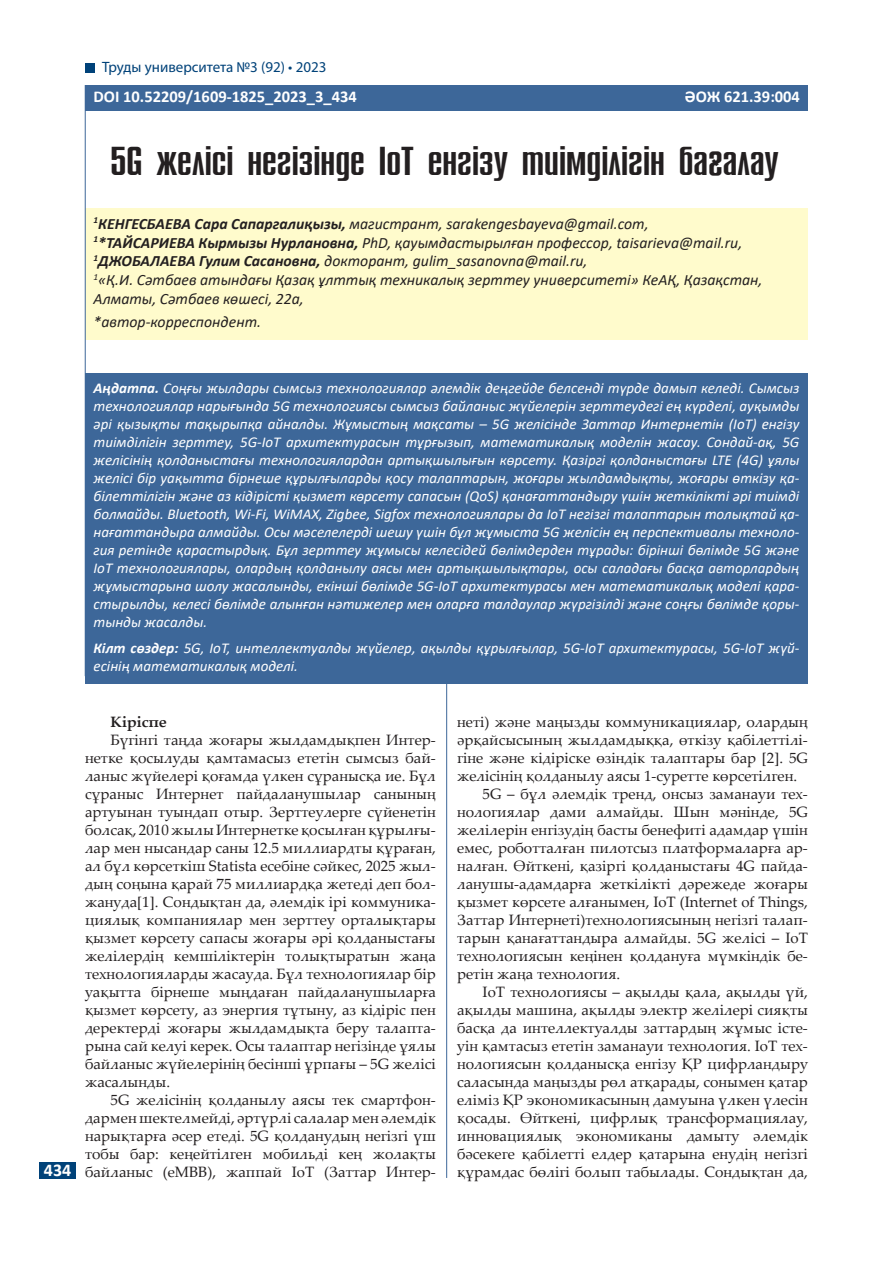
<style>
.page{position:relative;width:893px;height:1263px;background:#fff}
.page>*{position:absolute;margin:0;border:0;box-sizing:border-box;transform-origin:0 0}
.ЗАГОЛОВОК_Cambria_20{font:42px "SM Compo Normal";color:#231f20;scale:1.1 1}
.t1{font:700 18px "Calibri";color:#fff}
.УДК_Calibri_11pt{font:700 16.5px "Calibri";color:#fff}
.АВТОРЫ_Calibri_10_5p{font:italic 15.75px/18.9px "Calibri";color:#231f20}
.ТЕКСТ_Palatino_Linot{font:15px/18px "Palatino Linotype";color:#231f20;text-align:justify}
.КЛЮЧЕВЫЕ_СЛОВА_Calib{font:italic 15px/18px "Calibri";color:#fff;text-align:justify}
.t2{font:15px "Myriad Pro";color:#004279}
.ТЕКСТ_Palatino_Linot-2{font:700 15px "Palatino Linotype";color:#231f20}
.s1{font-weight:700}
</style>
<div class="page">
<div style="left:40px;top:1162px;width:36px;height:16px;background:#004279"></div>
<div style="left:85px;top:63px;width:9px;height:9px;background:#004279"></div>
<hr style="left:446px;top:676px;width:1px;height:502px;background:#3d6799">
<div style="left:85px;top:85px;width:723px;height:25px;background:#3d6799"></div>
<div style="left:85px;top:373px;width:723px;height:266px;background:#3d6799"></div>
<div style="left:85px;top:634px;width:723px;height:50px;background:#3d6799"></div>
<div style="left:85px;top:208px;width:723px;height:33px;background:#fffbcc"></div>
<div style="left:85px;top:227px;width:723px;height:33px;background:#fffbcc"></div>
<div style="left:85px;top:246px;width:723px;height:33px;background:#fffbcc"></div>
<div style="left:85px;top:265px;width:723px;height:52px;background:#fffbcc"></div>
<div style="left:85px;top:307px;width:723px;height:33px;background:#fffbcc"></div>
<hr style="left:85px;top:85px;width:1px;height:591px;background:#3d6799">
<p class="t2" style="left:102px;top:58px;width:226px">Труды университета №3 (92) • 2023</p>
<p class="УДК_Calibri_11pt" style="left:94px;top:85px;width:265px">DOI 10.52209/1609-1825_2023_3_434</p>
<p class="УДК_Calibri_11pt" style="left:685px;top:85px;width:117px">ӘОЖ 621.39:004</p>
<p class="ЗАГОЛОВОК_Cambria_20" style="left:111px;top:142px;width:609px">5G желісі негізінде IoT енгізу тиімділігін бағалау</p>
<p class="АВТОРЫ_Calibri_10_5p" style="left:94px;top:213px;width:557px"><sup>1</sup><span class="s1">КЕНГЕСБАЕВА Сара Сапаргалиқызы,</span> магистрант, sarakengesbayeva@gmail.com,</p>
<p class="АВТОРЫ_Calibri_10_5p" style="left:94px;top:232px;width:650px"><sup>1</sup><span class="s1">*ТАЙСАРИЕВА Кырмызы Нурлановна,</span> PhD, қауымдастырылған профессор, taisarieva@mail.ru,</p>
<p class="АВТОРЫ_Calibri_10_5p" style="left:94px;top:251px;width:495px"><sup>1</sup><span class="s1">ДЖОБАЛАЕВА Гулим Сасановна,</span> докторант, gulim_sasanovna@mail.ru,</p>
<p class="АВТОРЫ_Calibri_10_5p" style="left:94px;top:270px;width:670px"><sup>1</sup>«Қ.И. Сәтбаев атындағы Қазақ ұлттық техникалық зерттеу университеті» КеАҚ, Қазақстан,<br>Алматы, Сәтбаев көшесі, 22а,</p>
<p class="АВТОРЫ_Calibri_10_5p" style="left:94px;top:312px;width:169px">*автор-корреспондент.</p>
<p class="КЛЮЧЕВЫЕ_СЛОВА_Calib" style="left:94px;top:378px;width:707px"><span class="s1">Аңдатпа.</span> Соңғы жылдары сымсыз технологиялар әлемдік деңгейде белсенді түрде дамып келеді. Сымсыз технологиялар нарығында 5G технологиясы сымсыз байланыс жүйелерін зерттеудегі ең күрделі, ауқымды әрі қызықты тақырыпқа айналды. Жұмыстың мақсаты – 5G желісінде Заттар Интернетін (IoT) енгізу тиімділігін зерттеу, 5G-IoT архитектурасын тұрғызып, математикалық моделін жасау. Сондай-ақ, 5G желісінің қолданыстағы технологиялардан артықшылығын көрсету. Қазіргі қолданыстағы LTE (4G) ұялы желісі бір уақытта бірнеше құрылғыларды қосу талаптарын, жоғары жылдамдықты, жоғары өткізу қа&shy;білеттілігін және аз кідірісті қызмет көрсету сапасын (QoS) қанағаттандыру үшін жеткілікті әрі тиімді болмайды. Bluetooth, Wi-Fi, WiMAX, Zigbee, Sigfox технологиялары да IoT негізгі талаптарын толықтай қа&shy;нағаттандыра алмайды. Осы мәселелерді шешу үшін бұл жұмыста 5G желісін ең перспективалы техноло&shy;гия ретінде қарастырдық. Бұл зерттеу жұмысы келесідей бөлімдерден тұрады: бірінші бөлімде 5G және IoT технологиялары, олардың қолданылу аясы мен артықшылықтары, осы саладағы басқа авторлардың жұмыстарына шолу жасалынды, екінші бөлімде 5G-IoT архитектурасы мен математикалық моделі қара&shy;стырылды, келесі бөлімде алынған нәтижелер мен оларға талдаулар жүргізілді және соңғы бөлімде қоры&shy;тынды жасалды.</p>
<p class="КЛЮЧЕВЫЕ_СЛОВА_Calib" style="left:94px;top:639px;width:707px"><span class="s1">Кілт сөздер:</span> 5G, IoT, интеллектуалды жүйелер, ақылды құрылғылар, 5G-IoT архитектурасы, 5G-IoT жүй&shy;есінің математикалық моделі.</p>
<p class="t1" style="left:44px;top:1157px;width:29px">434</p>
<p class="ТЕКСТ_Palatino_Linot-2" style="left:111px;top:711px;width:58px">Кіріспе</p>
<p class="ТЕКСТ_Palatino_Linot" style="left:85px;top:730px;width:352px;text-indent:26px">Бүгінгі таңда жоғары жылдамдықпен Интер&shy;нетке қосылуды қамтамасыз ететін сымсыз бай&shy;ланыс жүйелері қоғамда үлкен сұранысқа ие. Бұл сұраныс Интернет пайдаланушылар санының артуынан туындап отыр. Зерттеулерге сүйенетін болсақ, 2010 жылы Интернетке қосылған құрылғы&shy;лар мен нысандар саны 12.5 миллиардты құраған, ал бұл көрсеткіш Statista есебіне сәйкес, 2025 жыл&shy;дың соңына қарай 75 миллиардқа жетеді деп бол&shy;жануда[1]. Сондықтан да, әлемдік ірі коммуника&shy;циялық компаниялар мен зерттеу орталықтары қызмет көрсету сапасы жоғары әрі қолданыстағы желілердің кемшіліктерін толықтыратын жаңа технологияларды жасауда. Бұл технологиялар бір уақытта бірнеше мыңдаған пайдаланушыларға қызмет көрсету, аз энергия тұтыну, аз кідіріс пен деректерді жоғары жылдамдықта беру талапта&shy;рына сай келуі керек. Осы талаптар негізінде ұялы байланыс жүйелерінің бесінші ұрпағы – 5G желісі жасалынды.</p>
<p class="ТЕКСТ_Palatino_Linot" style="left:85px;top:1090px;width:352px;text-indent:26px">5G желісінің қолданылу аясы тек смартфон&shy;дармен шектелмейді, әртүрлі салалар мен әлемдік нарықтарға әсер етеді. 5G қолданудың негізгі үш тобы бар: кеңейтілген мобильді кең жолақты байланыс (eMBB), жаппай IoT (Заттар Интер-</p>
<p class="ТЕКСТ_Palatino_Linot" style="left:457px;top:712px;width:352px">неті) және маңызды коммуникациялар, олардың әрқайсысының жылдамдыққа, өткізу қабілеттілі&shy;гіне және кідіріске өзіндік талаптары бар [2]. 5G желісінің қолданылу аясы 1-суретте көрсетілген.</p>
<p class="ТЕКСТ_Palatino_Linot" style="left:457px;top:784px;width:352px;text-indent:26px">5G – бұл әлемдік тренд, онсыз заманауи тех&shy;нологиялар дами алмайды. Шын мәнінде, 5G желілерін енгізудің басты бенефиті адамдар үшін емес, роботталған пилотсыз платформаларға ар&shy;налған. Өйткені, қазіргі қолданыстағы 4G пайда&shy;ланушы-адамдарға жеткілікті дәрежеде жоғары қызмет көрсете алғанымен, IoT (Internet of Things, Заттар Интернеті)технологиясының негізгі талап&shy;тарын қанағаттандыра алмайды. 5G желісі – IoT технологиясын кеңінен қолдануға мүмкіндік бе&shy;ретін жаңа технология.</p>
<p class="ТЕКСТ_Palatino_Linot" style="left:457px;top:982px;width:352px;text-indent:26px">IoT технологиясы – ақылды қала, ақылды үй, ақылды машина, ақылды электр желілері сияқты басқа да интеллектуалды заттардың жұмыс істе&shy;уін қамтасыз ететін заманауи технология. IoT тех&shy;нологиясын қолданысқа енгізу ҚР цифрландыру саласында маңызды рөл атқарады, сонымен қатар еліміз ҚР экономикасының дамуына үлкен үлесін қосады. Өйткені, цифрлық трансформациялау, инновациялық экономиканы дамыту әлемдік бәсекеге қабілетті елдер қатарына енудің негізгі құрамдас бөлігі болып табылады. Сондықтан да,</p>
</div>
